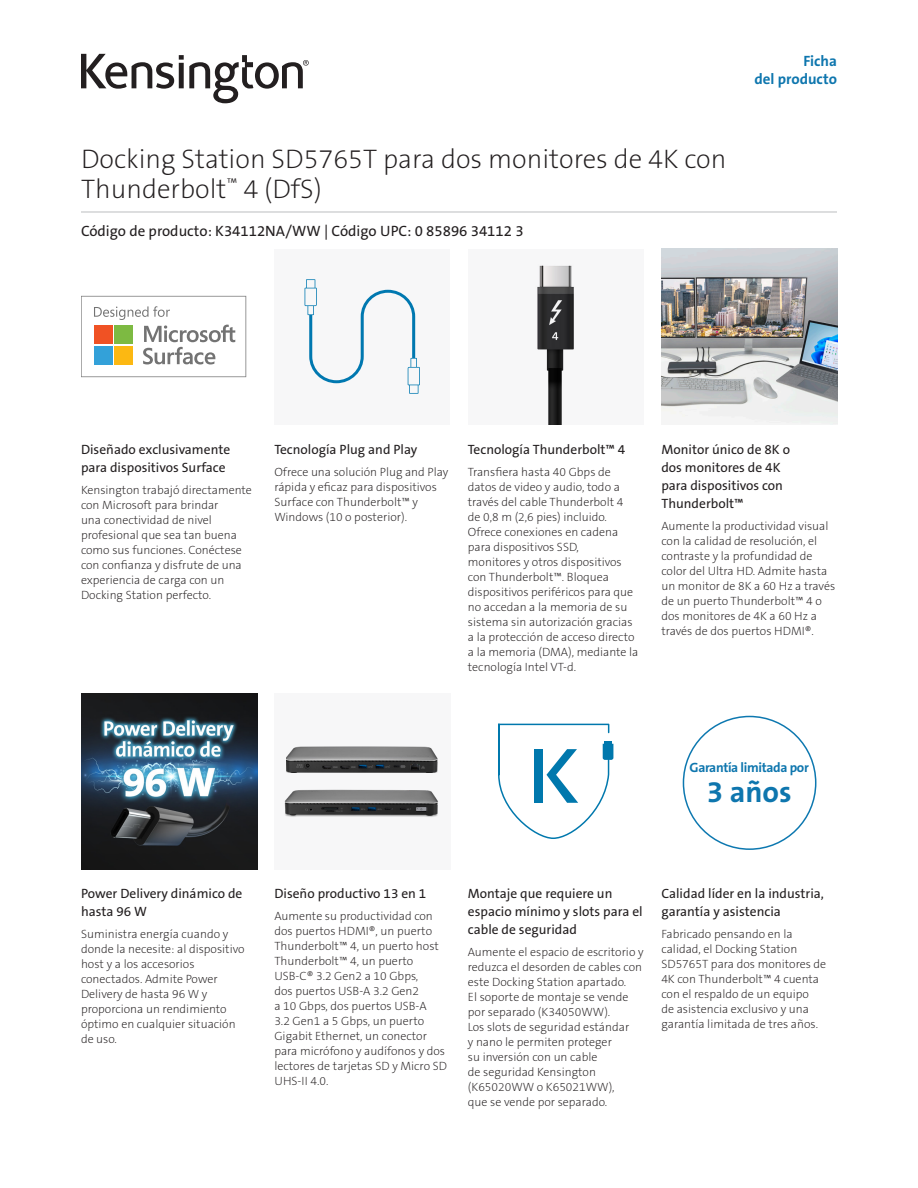
<style>
.page{position:relative;width:918px;height:1188px;background:#fff}
.page>*{position:absolute;margin:0;border:0;box-sizing:border-box;transform-origin:0 0}
.t1{font:30px "The Sans KENSINGTON7 Bd";color:#0e76ae}
.Product_Name{font:27px/30px "The Sans KENSINGTON2 XL";color:#231f20}
.Part_No__UPC{font:15px "The Sans KENSINGTON5 Rg";color:#231f20}
.Filetype_Header_Blue{font:15px "The Sans KENSINGTON7 Bd";color:#0e76ae}
.t2{font:13.5px/18px "The Sans KENSINGTON5 Rg";color:#231f20}
.t3{font:13.5px "The Sans KENSINGTON7 Bd";letter-spacing:-.025em;color:#0e76ae}
.Features_Body{font:12px/15px "The Sans KENSINGTON2 XL";color:#231f20}
</style>
<div class="page">
<hr style="left:81px;top:212px;width:756px;height:1px;background:#bcbdc0">
<img style="left:537px;top:265px;width:37px;height:159px">
<div style="left:274px;top:249px;width:176px;height:175px;background:#f7f7f8"></div>
<img style="left:661px;top:249px;width:176px;height:175px">
<img style="left:81px;top:693px;width:176px;height:177px">
<svg style="left:81px;top:54px;width:228px;height:49px"></svg>
<svg style="left:498px;top:723px;width:116px;height:116px"></svg>
<svg style="left:81px;top:296px;width:165px;height:81px"></svg>
<svg style="left:305px;top:279px;width:115px;height:115px"></svg>
<div style="left:274px;top:693px;width:177px;height:177px;background:#f7f7f8"></div>
<img style="left:284px;top:746px;width:154px;height:71px">
<img style="left:286px;top:747px;width:151px;height:26px">
<h1 class="Product_Name" style="left:81px;top:145px;width:647px">Docking Station SD5765T para dos monitores de 4K con<br>Thunderbolt<sup>™</sup> 4 (DfS)</h1>
<h2 class="Part_No__UPC" style="left:81px;top:223px;width:444px">Código de producto: K34112NA/WW | Código UPC: 0 85896 34112 3</h2>
<p class="Filetype_Header_Blue" style="left:803px;top:53px;width:35px">Ficha</p>
<p class="Filetype_Header_Blue" style="left:755px;top:71px;width:84px">del producto</p>
<h3 class="t2" style="left:81px;top:441px;width:151px">Diseñado exclusivamente para dispositivos Surface</h3>
<p class="Features_Body" style="left:81px;top:483px;width:172px">Kensington trabajó directamente con Microsoft para brindar<br>una conectividad de nivel profesional que sea tan buena como sus funciones. Conéctese con confianza y disfrute de una experiencia de carga con un<br>Docking Station perfecto.</p>
<h3 class="t2" style="left:274px;top:441px;width:144px">Tecnología Plug and Play</h3>
<p class="Features_Body" style="left:274px;top:465px;width:175px">Ofrece una solución Plug and Play rápida y eficaz para dispositivos<br>Surface con Thunderbolt™ y<br>Windows (10 o posterior).</p>
<h3 class="t2" style="left:468px;top:441px;width:159px">Tecnología Thunderbolt™ 4</h3>
<p class="Features_Body" style="left:468px;top:465px;width:172px">Transfiera hasta 40 Gbps de datos de video y audio, todo a través del cable Thunderbolt 4 de 0,8 m (2,6 pies) incluido.<br>Ofrece conexiones en cadena para dispositivos SSD,<br>monitores y otros dispositivos con Thunderbolt™. Bloquea dispositivos periféricos para que no accedan a la memoria de su sistema sin autorización gracias a la protección de acceso directo a la memoria (DMA), mediante la tecnología Intel VT-d.</p>
<h3 class="t2" style="left:661px;top:441px;width:130px">Monitor único de 8K o dos monitores de 4K para dispositivos con<br>Thunderbolt™</h3>
<p class="Features_Body" style="left:661px;top:519px;width:175px">Aumente la productividad visual con la calidad de resolución, el contraste y la profundidad de color del Ultra HD. Admite hasta un monitor de 8K a 60 Hz a través de un puerto Thunderbolt™ 4 o dos monitores de 4K a 60 Hz a través de dos puertos HDMI®.</p>
<p class="t3" style="left:690px;top:760px;width:121px">Garantía limitada por</p>
<h1 class="t1" style="left:707px;top:776px;width:86px">3 años</h1>
<h3 class="t2" style="left:81px;top:885px;width:163px">Power Delivery dinámico de hasta 96 W</h3>
<p class="Features_Body" style="left:81px;top:927px;width:165px">Suministra energía cuando y donde la necesite: al dispositivo host y a los accesorios conectados. Admite Power<br>Delivery de hasta 96 W y proporciona un rendimiento óptimo en cualquier situación de uso.</p>
<h3 class="t2" style="left:274px;top:885px;width:153px">Diseño productivo 13 en 1</h3>
<p class="Features_Body" style="left:274px;top:909px;width:174px">Aumente su productividad con dos puertos HDMI®, un puerto<br>Thunderbolt™ 4, un puerto host<br>Thunderbolt™ 4, un puerto<br>USB-C® 3.2 Gen2 a 10 Gbps,<br>dos puertos USB-A 3.2 Gen2<br>a 10 Gbps, dos puertos USB-A<br>3.2 Gen1 a 5 Gbps, un puerto<br>Gigabit Ethernet, un conector para micrófono y audífonos y dos lectores de tarjetas SD y Micro SD<br>UHS-II 4.0.</p>
<h3 class="t2" style="left:468px;top:885px;width:176px">Montaje que requiere un espacio mínimo y slots para el cable de seguridad</h3>
<p class="Features_Body" style="left:468px;top:945px;width:177px">Aumente el espacio de escritorio y reduzca el desorden de cables con este Docking Station apartado.<br>El soporte de montaje se vende por separado (K34050WW).<br>Los slots de seguridad estándar<br>y nano le permiten proteger<br>su inversión con un cable<br>de seguridad Kensington (K65020WW o K65021WW),<br>que se vende por separado.</p>
<h3 class="t2" style="left:661px;top:885px;width:164px">Calidad líder en la industria, garantía y asistencia</h3>
<p class="Features_Body" style="left:661px;top:927px;width:166px">Fabricado pensando en la calidad, el Docking Station<br>SD5765T para dos monitores de<br>4K con Thunderbolt™ 4 cuenta con el respaldo de un equipo<br>de asistencia exclusivo y una garantía limitada de tres años.</p>
</div>
